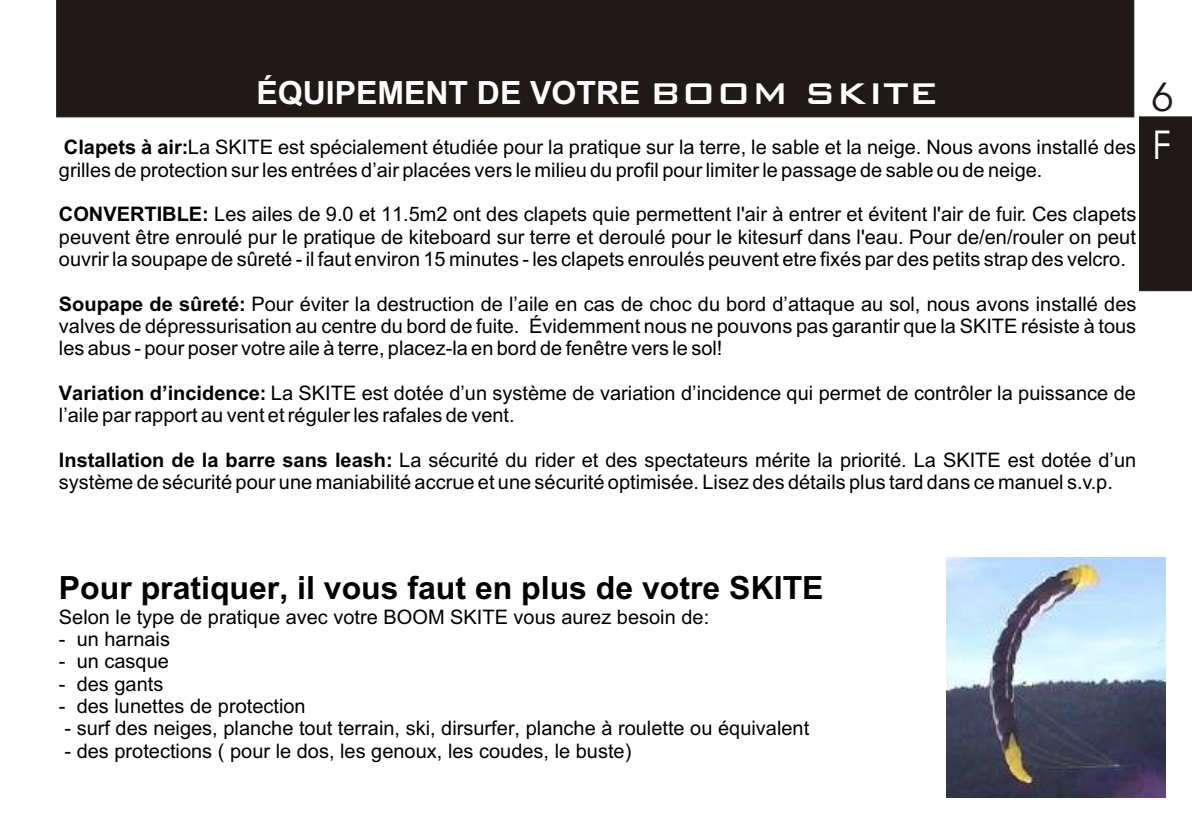
<style>
.page{position:relative;width:1192px;height:840px;background:#fff}
.page>*{position:absolute;margin:0;border:0;box-sizing:border-box;transform-origin:0 0}
.t1{font:40px "Avant Garde Bk BT";color:#1f1a17}
.t2{font:40px "Avant Garde Bk BT";color:#fff}
.t3{font:700 32px "Arial";color:#000}
.t4{font:700 32px "Arial";color:#fff}
.t5{font:20px/22.4px "Arial";color:#000}
.s1{font-family:"Bank Gothic Md BT";font-weight:400;font-size:40px}
.s2{font-weight:700}
</style>
<div class="page">
<div style="left:56px;top:0;width:1078px;height:117px;background:#1f1a17"></div>
<img style="left:947px;top:557px;width:218px;height:240px">
<div style="left:1139px;top:117px;width:53px;height:174px;background:#1f1a17"></div>
<h2 class="t4" style="left:256px;top:81px;width:684px">ÉQUIPEMENT DE VOTRE <span class="s1">BOOM SKITE</span></h2>
<p class="t5" style="left:59px;top:138px;width:1079px"><span class="s2">Clapets à air:</span>La SKITE est spécialement étudiée pour la pratique sur la terre, le sable et la neige. Nous avons installé des grilles de protection sur les entrées d’air placées vers le milieu du profil pour limiter le passage de sable ou de neige.</p>
<p class="t5" style="left:59px;top:205px;width:1079px;text-align:justify"><span class="s2">CONVERTIBLE:</span> Les ailes de 9.0 et 11.5m2 ont des clapets quie permettent l'air à entrer et évitent l'air de fuir. Ces clapets peuvent être enroulé pur le pratique de kiteboard sur terre et deroulé pour le kitesurf dans l'eau. Pour de/en/rouler on peut ouvrir la soupape de sûreté - il faut environ 15 minutes - les clapets enroulés peuvent etre fixés par des petits strap des velcro.</p>
<p class="t5" style="left:59px;top:294px;width:1079px;text-align:justify"><span class="s2">Soupape de sûreté:</span> Pour éviter la destruction de l’aile en cas de choc du bord d’attaque au sol, nous avons installé des valves de dépressurisation au centre du bord de fuite. Évidemment nous ne pouvons pas garantir que la SKITE résiste à tous les abus - pour poser votre aile à terre, placez-la en bord de fenêtre vers le sol!</p>
<p class="t5" style="left:59px;top:384px;width:1079px"><span class="s2">Variation d’incidence:</span> La SKITE est dotée d’un système de variation d’incidence qui permet de contrôler la puissance de l’aile par rapport au vent et réguler les rafales de vent.</p>
<p class="t5" style="left:59px;top:451px;width:1079px"><span class="s2">Installation de la barre sans leash:</span> La sécurité du rider et des spectateurs mérite la priorité. La SKITE est dotée d’un système de sécurité pour une maniabilité accrue et une sécurité optimisée. Lisez des détails plus tard dans ce manuel s.v.p.</p>
<h1 class="t1" style="left:1151px;top:80px;width:24px">6</h1>
<h1 class="t2" style="left:1153px;top:128px;width:21px">F</h1>
<h2 class="t3" style="left:59px;top:576px;width:766px">Pour pratiquer, il vous faut en plus de votre SKITE</h2>
<p class="t5" style="left:59px;top:607px;width:652px">Selon le type de pratique avec votre BOOM SKITE vous aurez besoin de:</p>
<p class="t5" style="left:59px;top:630px;width:113px">- un harnais</p>
<p class="t5" style="left:59px;top:652px;width:112px">- un casque</p>
<p class="t5" style="left:59px;top:674px;width:106px">- des gants</p>
<p class="t5" style="left:59px;top:697px;width:248px">- des lunettes de protection</p>
<p class="t5" style="left:64px;top:719px;width:746px">- surf des neiges, planche tout terrain, ski, dirsurfer, planche à roulette ou équivalent</p>
<p class="t5" style="left:64px;top:741px;width:568px">- des protections ( pour le dos, les genoux, les coudes, le buste)</p>
</div>
